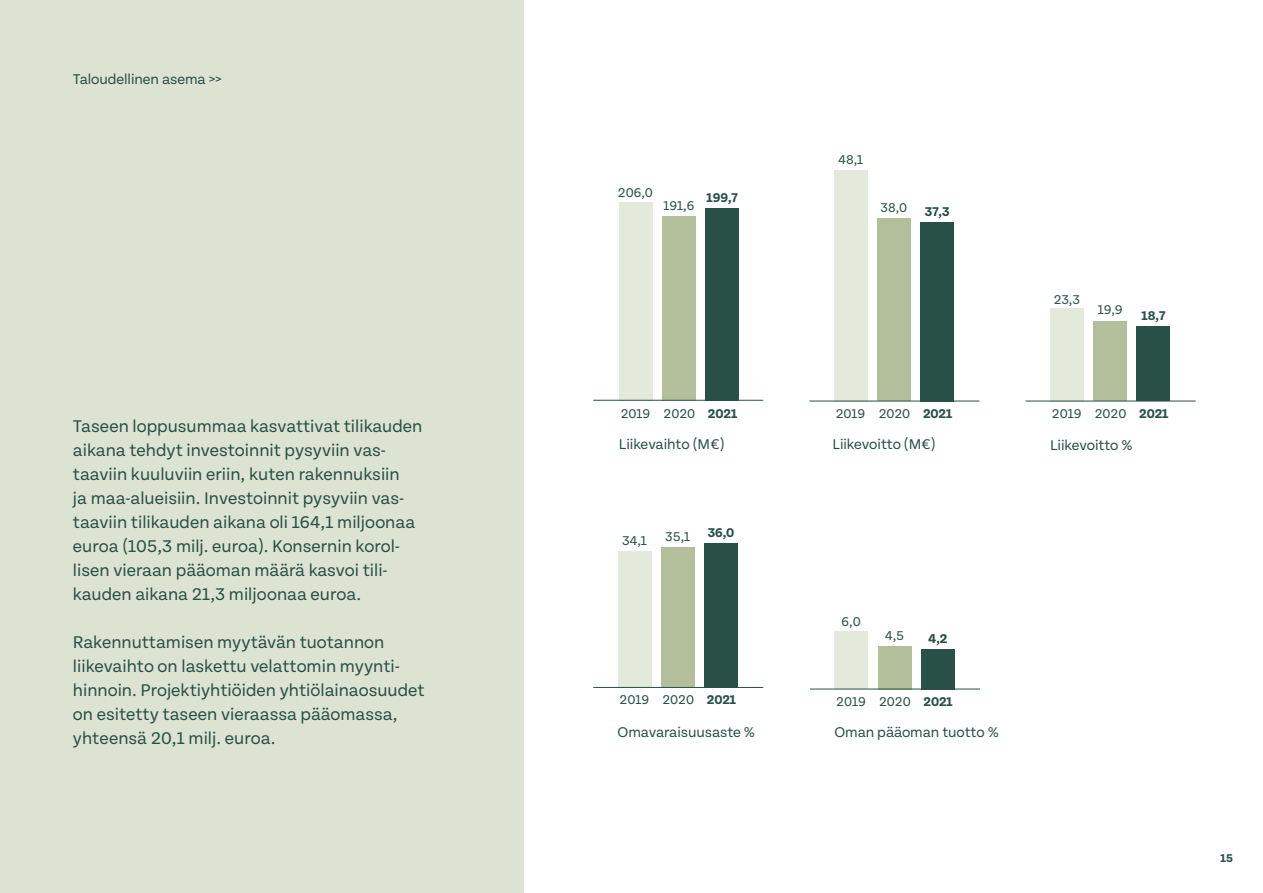
<style>
.page{position:relative;width:1263px;height:893px;background:#fff}
.page>*{position:absolute;margin:0;border:0;box-sizing:border-box;transform-origin:0 0}
.t1{font:18px/24px "Tenon";color:#285046}
.t2{font:15px "Tenon";letter-spacing:-.005em;color:#285046}
.t3{font:13.5px "Tenon";letter-spacing:-.005em;color:#285046}
.t4{font:700 13.5px "Tenon";letter-spacing:-.005em;color:#285046}
.t5{font:700 12px "Tenon";color:#285046}
.s1{font-weight:700}
</style>
<div class="page">
<div style="left:0;top:0;width:523px;height:893px;background:#dce3d2"></div>
<div style="left:619px;top:202px;width:33px;height:198px;background:#e3e9db"></div>
<div style="left:662px;top:216px;width:34px;height:184px;background:#b3bf9b"></div>
<div style="left:705px;top:208px;width:34px;height:192px;background:#285046"></div>
<hr style="left:593px;top:400px;width:170px;height:1px;background:#285046">
<div style="left:618px;top:551px;width:33px;height:137px;background:#e3e9db"></div>
<div style="left:661px;top:547px;width:34px;height:141px;background:#b3bf9b"></div>
<div style="left:704px;top:543px;width:34px;height:145px;background:#285046"></div>
<hr style="left:593px;top:687px;width:170px;height:1px;background:#285046">
<div style="left:834px;top:170px;width:33px;height:231px;background:#e3e9db"></div>
<div style="left:877px;top:218px;width:34px;height:183px;background:#b3bf9b"></div>
<div style="left:920px;top:222px;width:34px;height:179px;background:#285046"></div>
<hr style="left:809px;top:401px;width:170px;height:1px;background:#285046">
<div style="left:834px;top:631px;width:34px;height:58px;background:#e3e9db"></div>
<div style="left:878px;top:646px;width:33px;height:43px;background:#b3bf9b"></div>
<div style="left:921px;top:649px;width:34px;height:40px;background:#285046"></div>
<hr style="left:810px;top:689px;width:170px;height:1px;background:#285046">
<div style="left:1050px;top:308px;width:34px;height:93px;background:#e3e9db"></div>
<div style="left:1093px;top:321px;width:34px;height:80px;background:#b3bf9b"></div>
<div style="left:1136px;top:326px;width:34px;height:75px;background:#285046"></div>
<hr style="left:1025px;top:401px;width:171px;height:1px;background:#285046">
<p class="t2" style="left:73px;top:72px;width:150px">Taloudellinen asema &gt;&gt;</p>
<p class="t1" style="left:73px;top:415px;width:351px">Taseen loppusummaa kasvattivat tilikauden aikana tehdyt investoinnit pysyviin vas&shy;taaviin kuuluviin eriin, kuten rakennuksiin<br>ja maa-alueisiin. Investoinnit pysyviin vas&shy;taaviin tilikauden aikana oli 164,1 miljoonaa euroa (105,3 milj. euroa). Konsernin korol&shy;lisen vieraan pääoman määrä kasvoi tili&shy;kauden aikana 21,3 miljoonaa euroa.</p>
<p class="t1" style="left:73px;top:631px;width:353px">Rakennuttamisen myytävän tuotannon liikevaihto on laskettu velattomin myynti&shy;hinnoin. Projektiyhtiöiden yhtiölainaosuudet on esitetty taseen vieraassa pääomassa, yhteensä 20,1 milj. euroa.</p>
<p class="t3" style="left:618px;top:185px;width:36px">206,0</p>
<p class="t3" style="left:663px;top:199px;width:32px">191,6</p>
<p class="t4" style="left:707px;top:191px;width:33px">199,7</p>
<p class="t3" style="left:621px;top:406px;width:118px">2019 2020 <span class="s1">2021</span></p>
<p class="t2" style="left:619px;top:436px;width:107px">Liikevaihto (M€)</p>
<p class="t3" style="left:622px;top:534px;width:27px">34,1</p>
<p class="t3" style="left:665px;top:530px;width:27px">35,1</p>
<p class="t4" style="left:708px;top:526px;width:28px">36,0</p>
<p class="t3" style="left:620px;top:693px;width:118px">2019 2020 <span class="s1">2021</span></p>
<p class="t2" style="left:618px;top:724px;width:139px">Omavaraisuusaste %</p>
<p class="t3" style="left:838px;top:152px;width:27px">48,1</p>
<p class="t3" style="left:881px;top:201px;width:28px">38,0</p>
<p class="t4" style="left:925px;top:204px;width:26px">37,3</p>
<p class="t3" style="left:836px;top:406px;width:118px">2019 2020 <span class="s1">2021</span></p>
<p class="t2" style="left:832px;top:436px;width:105px">Liikevoitto (M€)</p>
<p class="t3" style="left:1054px;top:292px;width:28px">23,3</p>
<p class="t3" style="left:1098px;top:303px;width:26px">19,9</p>
<p class="t4" style="left:1141px;top:309px;width:25px">18,7</p>
<p class="t3" style="left:1052px;top:406px;width:118px">2019 2020 <span class="s1">2021</span></p>
<p class="t2" style="left:1050px;top:437px;width:84px">Liikevoitto %</p>
<p class="t3" style="left:842px;top:614px;width:21px">6,0</p>
<p class="t3" style="left:885px;top:629px;width:21px">4,5</p>
<p class="t4" style="left:928px;top:631px;width:21px">4,2</p>
<p class="t3" style="left:836px;top:694px;width:118px">2019 2020 <span class="s1">2021</span></p>
<p class="t2" style="left:834px;top:724px;width:166px">Oman pääoman tuotto %</p>
<p class="t5" style="left:1220px;top:851px;width:14px">15</p>
</div>
